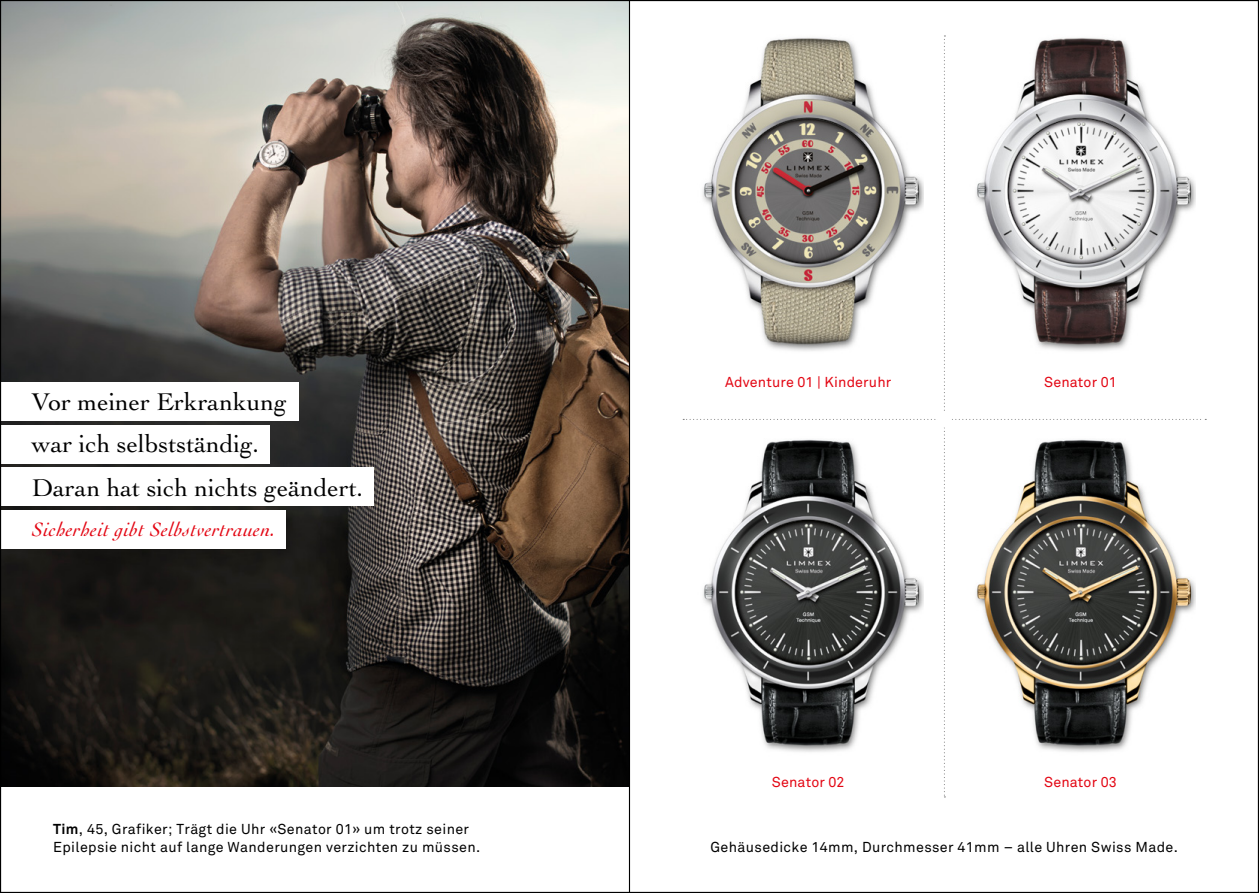
<style>
.page{position:relative;width:1259px;height:893px;background:#fff}
.page>*{position:absolute;margin:0;border:0;box-sizing:border-box;transform-origin:0 0}
.t1{font:25.5px/42.8px "Cochin LT Std";color:#000}
.t2{font:italic 20.25px "Cochin LT Std";letter-spacing:.02em;color:#e30613}
.t3{font:14.25px/18px "Akkurat";letter-spacing:.025em;color:#000}
.t4{font:14.25px "Akkurat";letter-spacing:.01em;color:#e30613}
.s1{font-weight:700}
</style>
<div class="page">
<img style="left:2px;top:2px;width:627px;height:785px">
<svg style="left:683px;top:35px;width:523px;height:762px"></svg>
<div style="left:937px;top:413px;width:14px;height:14px;background:#fff;border-radius:50%"></div>
<div style="left:0;top:468px;width:373px;height:38px;background:#fff"></div>
<div style="left:0;top:510px;width:285px;height:39px;background:#fff"></div>
<div style="left:0;top:425px;width:269px;height:38px;background:#fff"></div>
<div style="left:0;top:383px;width:298px;height:38px;background:#fff"></div>
<hr style="left:629px;top:0;width:1px;height:893px;background:#000">
<h1 class="t1" style="left:32px;top:381px;width:333px">Vor meiner Erkrankung<br>war ich selbstständig.<br>Daran hat sich nichts geändert.</h1>
<h2 class="t2" style="left:32px;top:518px;width:245px">Sicherheit gibt Selbstvertrauen.</h2>
<p class="t3" style="left:53px;top:820px;width:428px"><span class="s1">Tim</span>, 45, Grafiker; Trägt die Uhr «Senator 01» um trotz seiner<br>Epilepsie nicht auf lange Wanderungen verzichten zu müssen.</p>
<p class="t4" style="left:725px;top:374px;width:168px">Adventure 01 | Kinderuhr</p>
<p class="t4" style="left:1044px;top:374px;width:74px">Senator 01</p>
<p class="t4" style="left:772px;top:773px;width:74px">Senator 02</p>
<p class="t4" style="left:1044px;top:773px;width:74px">Senator 03</p>
<p class="t3" style="left:710px;top:838px;width:469px">Gehäusedicke 14mm, Durchmesser 41mm – alle Uhren Swiss Made.</p>
</div>
